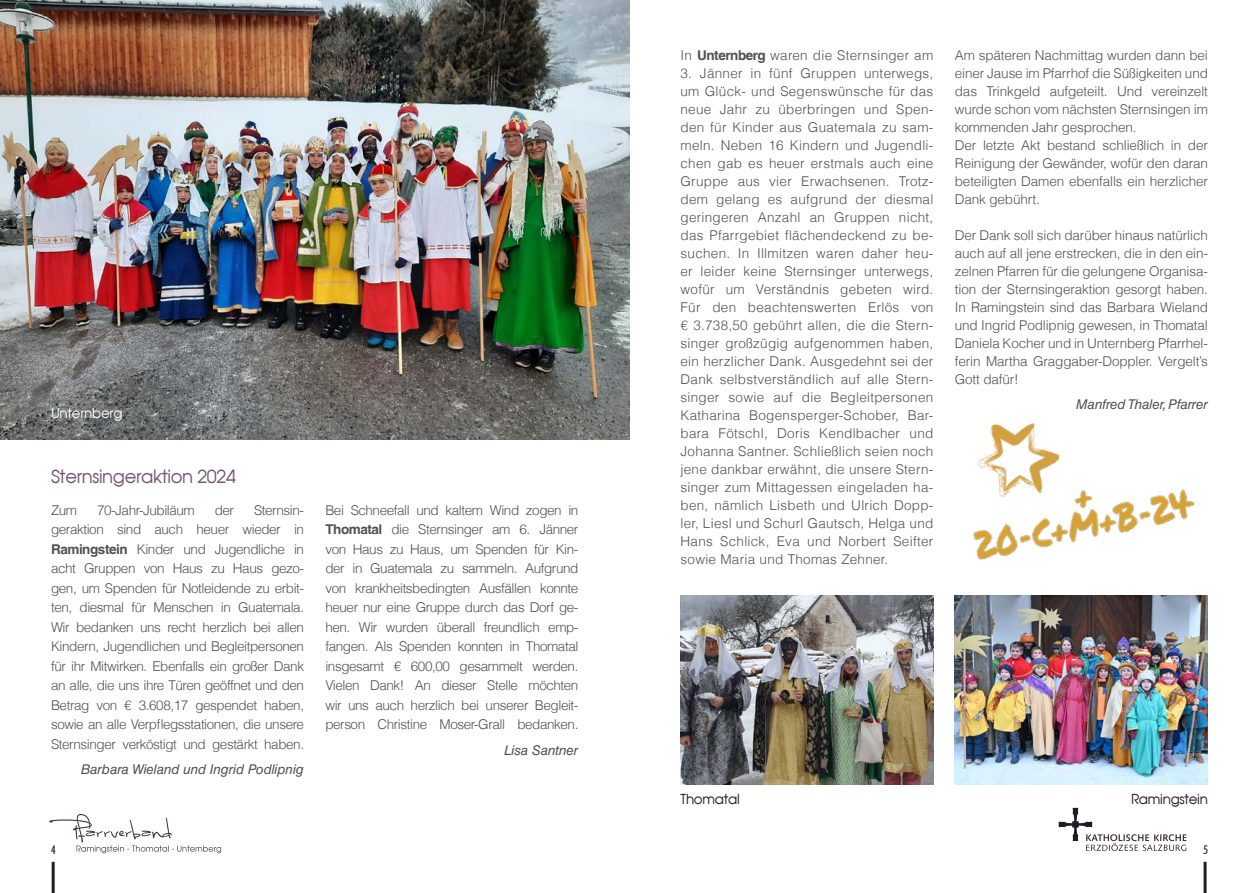
<style>
.page{position:relative;width:1259px;height:893px;background:#fff}
.page>*{position:absolute;margin:0;border:0;box-sizing:border-box;transform-origin:0 0}
.t1{font:18px "Avalon Plain";letter-spacing:-.02em;color:#705671}
.t2{font:300 13.5px/18px "Helvetica LT";letter-spacing:-.01em;color:#4f5252;text-align:justify}
.t3{font:italic 13.5px "Helvetica LT Std";letter-spacing:-.01em;color:#4f5252}
.t4{font:300 13.5px "Helvetica LT";letter-spacing:.02em;color:#4f5252}
.t5{font:13.5px "Avalon Plain";letter-spacing:-.02em;color:#201c27}
.t6{font:300 13.5px "Helvetica LT";letter-spacing:-.03em;color:#4f5252}
.t7{font:13.5px "Avalon Plain";letter-spacing:-.02em;color:#fff}
.t8{font:500 condensed 12px "Futura BT";color:#231f20}
.s1{font-weight:700}
</style>
<div class="page">
<svg style="left:49px;top:814px;width:172px;height:39px"></svg>
<svg style="left:1058px;top:808px;width:128px;height:43px"></svg>
<hr style="left:1203px;top:862px;width:3px;height:31px;background:#201c27">
<hr style="left:52px;top:862px;width:3px;height:31px;background:#201c27">
<img style="left:0;top:0;width:629px;height:440px">
<img style="left:680px;top:595px;width:253px;height:190px">
<img style="left:955px;top:595px;width:253px;height:190px">
<img style="left:973px;top:489px;width:222px;height:71px">
<img style="left:976px;top:423px;width:82px;height:74px">
<p class="t7" style="left:51px;top:404px;width:73px">Unternberg</p>
<h1 class="t1" style="left:51px;top:465px;width:187px">Sternsingeraktion 2024</h1>
<p class="t2" style="left:51px;top:501px;width:28px">Zum</p>
<p class="t6" style="left:97px;top:501px;width:99px">70-Jahr-Jubiläum</p>
<p class="t2" style="left:215px;top:501px;width:21px">der</p>
<p class="t2" style="left:51px;top:500px;width:255px;line-height:19.5px;text-indent:203px">Sternsin&shy;geraktion sind auch heuer wieder in <span class="s1">Ramingstein</span> Kinder und Jugendliche in acht Gruppen von Haus zu Haus gezo&shy;gen, um Spenden für Notleidende zu erbit&shy;ten, diesmal für Menschen in Guatemala.<br>Wir bedanken uns recht herzlich bei allen Kindern, Jugendlichen und Begleitpersonen für ihr Mitwirken. Ebenfalls ein großer Dank an alle, die uns ihre Türen geöffnet und den Betrag von € 3.608,17 gespendet haben, sowie an alle Verpflegsstationen, die unsere Sternsinger verköstigt und gestärkt haben.</p>
<p class="t3" style="left:81px;top:762px;width:225px">Barbara Wieland und Ingrid Podlipnig</p>
<p class="t2" style="left:325px;top:500px;width:255px;line-height:19.5px">Bei Schneefall und kaltem Wind zogen in <span class="s1">Thomatal</span> die Sternsinger am 6. Jänner von Haus zu Haus, um Spenden für Kin&shy;der in Guatemala zu sammeln. Aufgrund von krankheitsbedingten Ausfällen konnte heuer nur eine Gruppe durch das Dorf ge&shy;hen. Wir wurden überall freundlich emp&shy;fangen. Als Spenden konnten in Thomatal insgesamt € 600,00 gesammelt werden.<br>Vielen Dank! An dieser Stelle möchten wir uns auch herzlich bei unserer Begleit&shy;person Christine Moser-Grall bedanken.</p>
<p class="t3" style="left:504px;top:742px;width:76px">Lisa Santner</p>
<p class="t4" style="left:680px;top:47px;width:254px">In <span class="s1">Unternberg</span> waren die Sternsinger am</p>
<p class="t2" style="left:680px;top:64px;width:254px">3. Jänner in fünf Gruppen unterwegs, um Glück- und Segenswünsche für das neue Jahr zu überbringen und Spen&shy;den für Kinder aus Guatemala zu sam&shy;meln. Neben 16 Kindern und Jugendli&shy;chen gab es heuer erstmals auch eine Gruppe aus vier Erwachsenen. Trotz&shy;dem gelang es aufgrund der diesmal geringeren Anzahl an Gruppen nicht, das Pfarrgebiet flächendeckend zu be&shy;suchen. In Illmitzen waren daher heu&shy;er leider keine Sternsinger unterwegs, wofür um Verständnis gebeten wird.<br>Für den beachtenswerten Erlös von € 3.738,50 gebührt allen, die die Stern&shy;singer großzügig aufgenommen haben, ein herzlicher Dank. Ausgedehnt sei der Dank selbstverständlich auf alle Stern&shy;singer sowie auf die Begleitpersonen Katharina Bogensperger-Schober, Bar&shy;bara Fötschl, Doris Kendlbacher und Johanna Santner. Schließlich seien noch jene dankbar erwähnt, die unsere Stern&shy;singer zum Mittagessen eingeladen ha&shy;ben, nämlich Lisbeth und Ulrich Dopp&shy;ler, Liesl und Schurl Gautsch, Helga und Hans Schlick, Eva und Norbert Seifter sowie Maria und Thomas Zehner.</p>
<p class="t2" style="left:955px;top:46px;width:255px;text-align:left">Am späteren Nachmittag wurden dann bei einer Jause im Pfarrhof die Süßigkeiten und das Trinkgeld aufgeteilt. Und vereinzelt wurde schon vom nächsten Sternsingen im kommenden Jahr gesprochen.<br>Der letzte Akt bestand schließlich in der Reinigung der Gewänder, wofür den daran beteiligten Damen ebenfalls ein herzlicher Dank gebührt.</p>
<p class="t2" style="left:955px;top:226px;width:255px">Der Dank soll sich darüber hinaus natürlich auch auf all jene erstrecken, die in den ein&shy;zelnen Pfarren für die gelungene Organisa&shy;tion der Sternsingeraktion gesorgt haben.<br>In Ramingstein sind das Barbara Wieland und Ingrid Podlipnig gewesen, in Thomatal Daniela Kocher und in Unternberg Pfarrhel&shy;ferin Martha Graggaber-Doppler. Vergelt’s Gott dafür!</p>
<p class="t3" style="left:1075px;top:397px;width:134px">Manfred Thaler, Pfarrer</p>
<p class="t5" style="left:680px;top:791px;width:61px">Thomatal</p>
<p class="t5" style="left:1131px;top:791px;width:78px">Ramingstein</p>
<p class="t8" style="left:51px;top:842px;width:6px">4</p>
<p class="t8" style="left:1203px;top:842px;width:6px">5</p>
</div>
